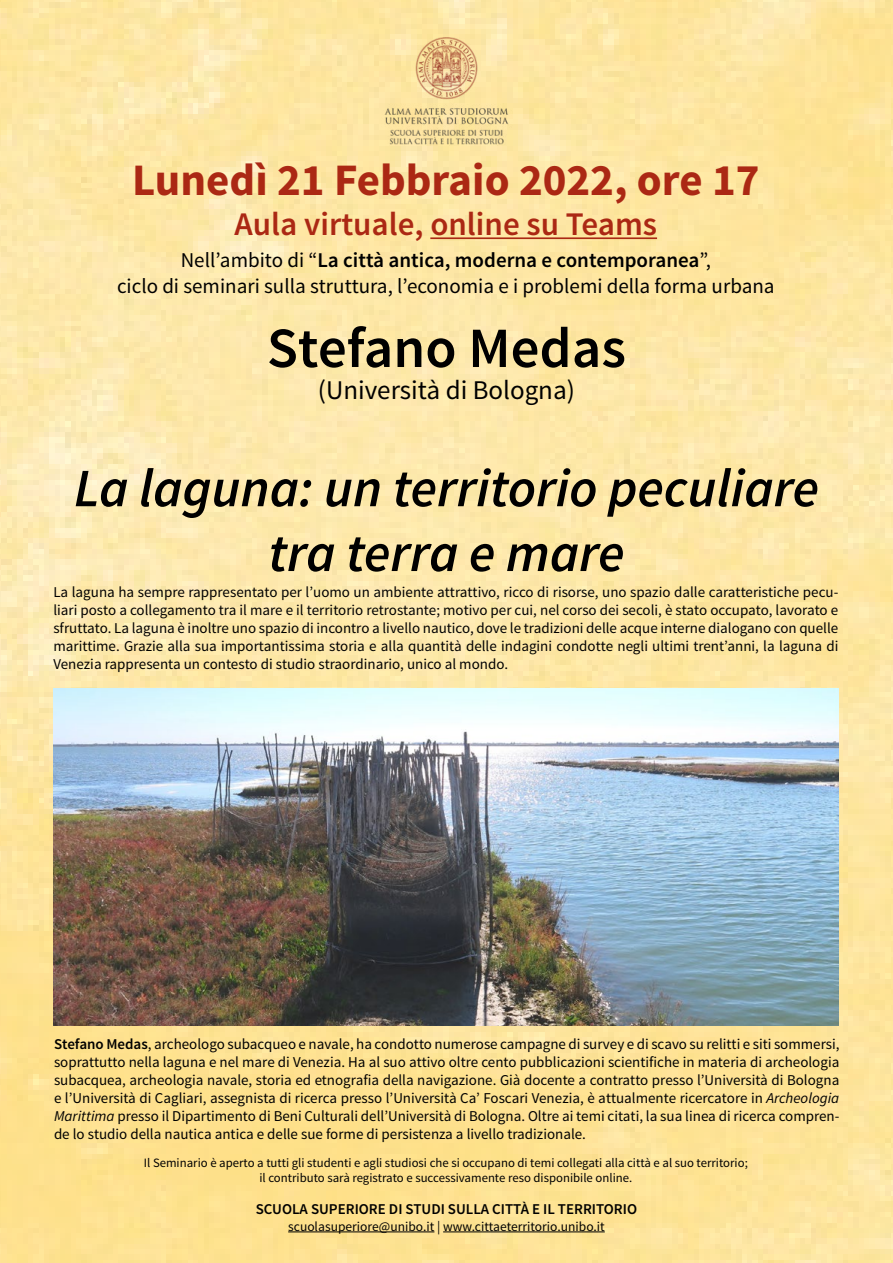
<style>
.page{position:relative;width:893px;height:1263px;background:#fff}
.page>*{position:absolute;margin:0;border:0;box-sizing:border-box;transform-origin:0 0}
.t1{font:600 57px "Source Sans Pro";color:#000}
.t2{font:italic 600 54px/64.8px "Source Sans Pro";color:#000;text-align:center}
.t3{font:700 45px "Source Sans Pro";color:#ab2814}
.t4{font:600 33px "Source Sans Pro";color:#ab2814}
.t5{font:27px "Source Sans Pro";color:#000}
.t6{font:21px/25.2px "Source Sans Pro";color:#000;text-align:center}
.t7{font:15px/18px "Source Sans Pro";color:#000;text-align:justify}
.t8{font:600 15px "Source Sans Pro";color:#000}
.t9{font:13.5px "Source Sans Pro";color:#000}
.t10{font:12.75px/15.3px "Source Sans Pro";color:#000;text-align:center}
.s1{font-weight:600}
.s2{font-style:italic}
</style>
<div class="page">
<img style="left:0;top:0;width:893px;height:1263px">
<img style="left:321px;top:33px;width:251px;height:113px">
<hr style="left:430px;top:237px;width:227px;height:2px;background:#ab2814">
<hr style="left:288px;top:1231px;width:146px;height:1px;background:#000">
<hr style="left:443px;top:1231px;width:162px;height:1px;background:#000">
<img style="left:53px;top:689px;width:785px;height:337px">
<h3 class="t3" style="left:132px;top:151px;width:629px">Lunedì 21 Febbraio 2022, ore 17</h3>
<h3 class="t4" style="left:235px;top:203px;width:424px">Aula virtuale, online su Teams</h3>
<h3 class="t6" style="left:117px;top:248px;width:659px">Nell’ambito di “<span class="s1">La città antica, moderna e contemporanea</span>”,<br>ciclo di seminari sulla struttura, l’economia e i problemi della forma urbana</h3>
<h1 class="t1" style="left:267px;top:312px;width:360px">Stefano Medas</h1>
<h3 class="t5" style="left:318px;top:374px;width:259px">(Università di Bologna)</h3>
<h2 class="t2" style="left:74px;top:456px;width:747px">La laguna: un territorio peculiare tra terra e mare</h2>
<p class="t7" style="left:53px;top:583px;width:786px">La laguna ha sempre rappresentato per l’uomo un ambiente attrattivo, ricco di risorse, uno spazio dalle caratteristiche pecu&shy;liari posto a collegamento tra il mare e il territorio retrostante; motivo per cui, nel corso dei secoli, è stato occupato, lavorato e sfruttato. La laguna è inoltre uno spazio di incontro a livello nautico, dove le tradizioni delle acque interne dialogano con quelle marittime. Grazie alla sua importantissima storia e alla quantità delle indagini condotte negli ultimi trent’anni, la laguna di Venezia rappresenta un contesto di studio straordinario, unico al mondo.</p>
<p class="t7" style="left:54px;top:1035px;width:787px"><span class="s1">Stefano Medas</span>, archeologo subacqueo e navale, ha condotto numerose campagne di survey e di scavo su relitti e siti sommersi, soprattutto nella laguna e nel mare di Venezia. Ha al suo attivo oltre cento pubblicazioni scientifiche in materia di archeologia subacquea, archeologia navale, storia ed etnografia della navigazione. Già docente a contratto presso l’Università di Bologna e l’Università di Cagliari, assegnista di ricerca presso l’Università Ca’ Foscari Venezia, è attualmente ricercatore in <span class="s2">Archeologia Marittima</span> presso il Dipartimento di Beni Culturali dell’Università di Bologna. Oltre ai temi citati, la sua linea di ricerca compren&shy;de lo studio della nautica antica e delle sue forme di persistenza a livello tradizionale.</p>
<p class="t10" style="left:144px;top:1155px;width:605px">Il Seminario è aperto a tutti gli studenti e agli studiosi che si occupano di temi collegati alla città e al suo territorio; il contributo sarà registrato e successivamente reso disponibile online.</p>
<p class="t8" style="left:256px;top:1200px;width:383px">SCUOLA SUPERIORE DI STUDI SULLA CITTÀ E IL TERRITORIO</p>
<p class="t9" style="left:288px;top:1218px;width:318px">scuolasuperiore@unibo.it | www.cittaeterritorio.unibo.it</p>
</div>
